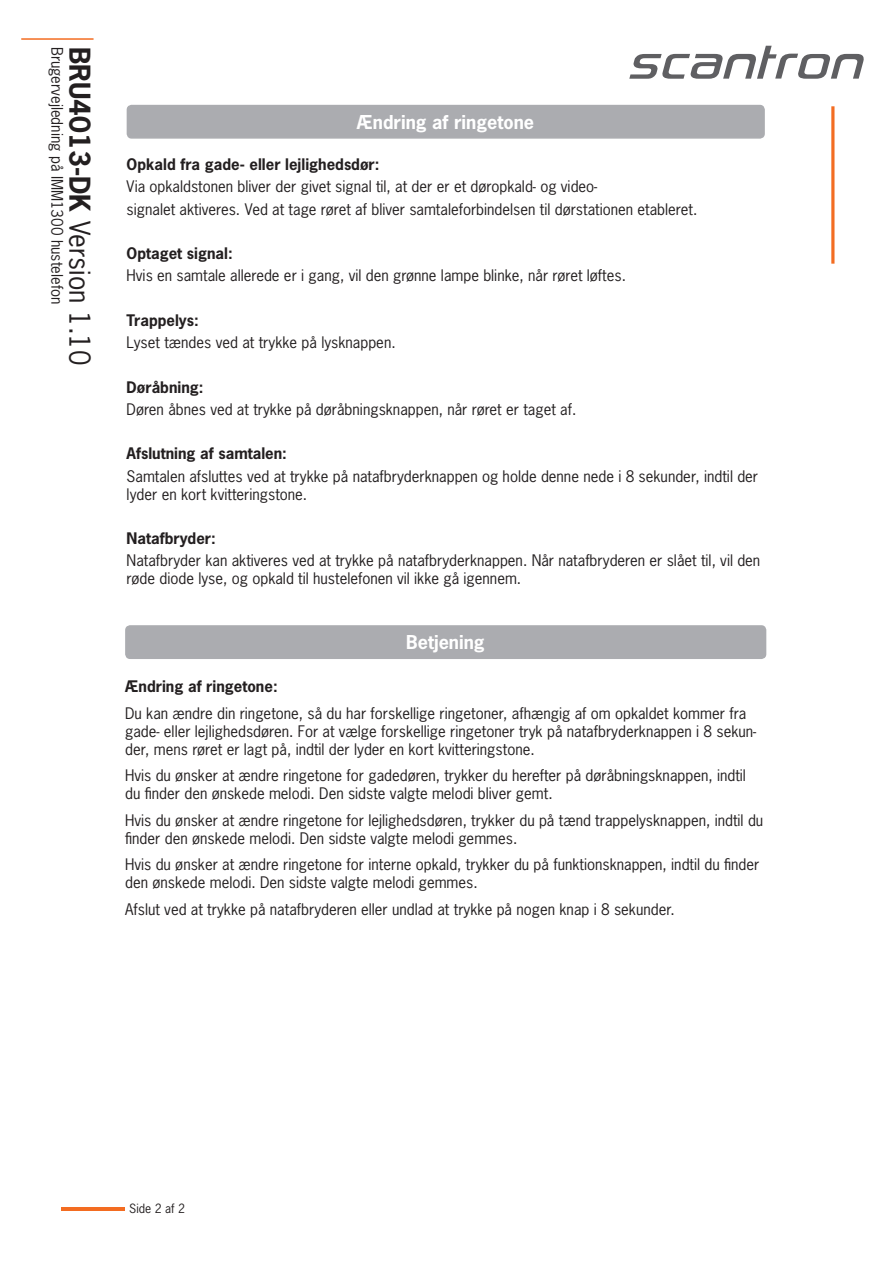
<style>
.page{position:relative;width:893px;height:1263px;background:#fff}
.page>*{position:absolute;margin:0;border:0;box-sizing:border-box;transform-origin:0 0}
.t1{font:27px "News Gothic Std";color:#231f20}
.t2{font:700 18px "News Gothic Std";color:#fff}
.t3{font:15px/18px "News Gothic Std";color:#231f20}
.t4{font:700 15px "News Gothic Std";color:#231f20}
.t5{font:12px "News Gothic Std";color:#231f20}
.s1{font-weight:700}
</style>
<div class="page">
<svg style="left:629px;top:46px;width:235px;height:33px"></svg>
<div style="left:831px;top:106px;width:3px;height:158px;background:#f36c21;border:2px solid #f36c21"></div>
<hr style="left:21px;top:38px;width:73px;height:2px;background:#f36c21">
<hr style="left:61px;top:1208px;width:63px;height:3px;background:#f36c21">
<div style="left:127px;top:106px;width:637px;height:32px;background:#abacb0;border-radius:4px"></div>
<div style="left:127px;top:105px;width:638px;height:34px;border:2px solid #abacb0;border-radius:4px"></div>
<div style="left:126px;top:626px;width:640px;height:32px;background:#abacb0;border-radius:4px"></div>
<div style="left:125px;top:625px;width:641px;height:34px;border:2px solid #abacb0;border-radius:4px"></div>
<p class="t3" style="left:66px;top:47px;width:259px;rotate:90deg">Brugervejledning på IMM1300 hustelefon</p>
<h1 class="t1" style="left:97px;top:47px;width:320px;rotate:90deg"><span class="s1">BRU4013-DK</span> Version 1.10</h1>
<p class="t2" style="left:357px;top:110px;width:179px">Ændring af ringetone</p>
<p class="t4" style="left:127px;top:154px;width:254px">Opkald fra gade- eller lejlighedsdør:</p>
<p class="t3" style="left:127px;top:178px;width:472px">Via opkaldstonen bliver der givet signal til, at der er et døropkald- og video-</p>
<p class="t3" style="left:127px;top:200px;width:572px">signalet aktiveres. Ved at tage røret af bliver samtaleforbindelsen til dørstationen etableret.</p>
<p class="t4" style="left:127px;top:243px;width:108px">Optaget signal:</p>
<p class="t3" style="left:127px;top:267px;width:501px">Hvis en samtale allerede er i gang, vil den grønne lampe blinke, når røret løftes.</p>
<p class="t4" style="left:127px;top:310px;width:74px">Trappelys:</p>
<p class="t3" style="left:127px;top:333px;width:271px">Lyset tændes ved at trykke på lysknappen.</p>
<p class="t4" style="left:127px;top:377px;width:78px">Døråbning:</p>
<p class="t3" style="left:127px;top:400px;width:451px">Døren åbnes ved at trykke på døråbningsknappen, når røret er taget af.</p>
<p class="t4" style="left:127px;top:444px;width:162px">Afslutning af samtalen:</p>
<p class="t3" style="left:127px;top:467px;width:633px">Samtalen afsluttes ved at trykke på natafbryderknappen og holde denne nede i 8 sekunder, indtil der lyder en kort kvitteringstone.</p>
<p class="t4" style="left:127px;top:528px;width:91px">Natafbryder:</p>
<p class="t3" style="left:127px;top:552px;width:635px">Natafbryder kan aktiveres ved at trykke på natafbryderknappen. Når natafbryderen er slået til, vil den røde diode lyse, og opkald til hustelefonen vil ikke gå igennem.</p>
<p class="t2" style="left:406px;top:630px;width:80px">Betjening</p>
<p class="t4" style="left:125px;top:676px;width:154px">Ændring af ringetone:</p>
<p class="t3" style="left:125px;top:704px;width:633px">Du kan ændre din ringetone, så du har forskellige ringetoner, afhængig af om opkaldet kommer fra gade- eller lejlighedsdøren. For at vælge forskellige ringetoner tryk på natafbryderknappen i 8 sekun&shy;der, mens røret er lagt på, indtil der lyder en kort kvitteringstone.</p>
<p class="t3" style="left:125px;top:766px;width:622px">Hvis du ønsker at ændre ringetone for gadedøren, trykker du herefter på døråbningsknappen, indtil du finder den ønskede melodi. Den sidste valgte melodi bliver gemt.</p>
<p class="t3" style="left:125px;top:811px;width:640px">Hvis du ønsker at ændre ringetone for lejlighedsdøren, trykker du på tænd trappelysknappen, indtil du finder den ønskede melodi. Den sidste valgte melodi gemmes.</p>
<p class="t3" style="left:125px;top:855px;width:636px">Hvis du ønsker at ændre ringetone for interne opkald, trykker du på funktionsknappen, indtil du finder den ønskede melodi. Den sidste valgte melodi gemmes.</p>
<p class="t3" style="left:125px;top:900px;width:551px">Afslut ved at trykke på natafbryderen eller undlad at trykke på nogen knap i 8 sekunder.</p>
<p class="t5" style="left:129px;top:1200px;width:57px">Side 2 af 2</p>
</div>
